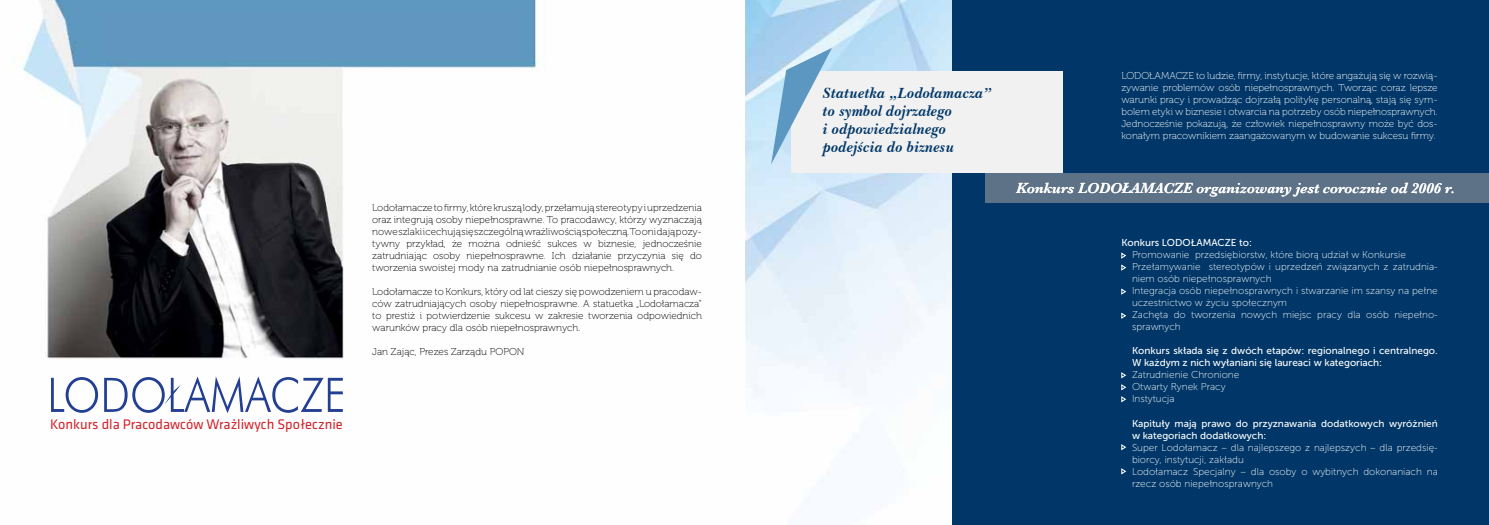
<style>
.page{position:relative;width:1489px;height:525px;background:#fff}
.page>*{position:absolute;margin:0;border:0;box-sizing:border-box;transform-origin:0 0}
.t1{font:italic 700 15px/18px "Baskerville BT";color:#003768}
.t2{font:italic 600 15px "Baskerville";color:#fff}
.t3{font:14.38px "Klavika";color:#d2232a}
.t4{font:10px/12px "Museo 100";color:#000;text-align:justify}
.t5{font:10px/12px "Museo Sans 100";color:#fff}
.t6{font:10px/12px "Museo 100";color:#fff;text-align:justify}
.t7{font:10px/12px "Museo Sans 500";color:#fff}
</style>
<div class="page">
<img style="left:22px;top:0;width:930px;height:504px">
<div style="left:952px;top:0;width:536px;height:524px;background:#003768"></div>
<div style="left:985px;top:173px;width:503px;height:30px;background:#5d7287"></div>
<div style="left:791px;top:71px;width:271px;height:102px;background:#f1f1f2"></div>
<svg style="left:771px;top:48px;width:61px;height:116px"></svg>
<svg style="left:1121px;top:252px;width:5px;height:19px"></svg>
<svg style="left:1121px;top:288px;width:5px;height:7px"></svg>
<svg style="left:1121px;top:312px;width:5px;height:7px"></svg>
<svg style="left:1121px;top:372px;width:5px;height:31px"></svg>
<svg style="left:1121px;top:444px;width:5px;height:6px"></svg>
<svg style="left:1121px;top:468px;width:5px;height:7px"></svg>
<svg style="left:51px;top:376px;width:292px;height:37px"></svg>
<h2 class="t3" style="left:50px;top:416px;width:294px">Konkurs dla Pracodawców Wrażliwych Społecznie</h2>
<p class="t4" style="left:372px;top:201px;width:331px">Lodołamacze to firmy, które kruszą lody, przełamują stereotypy i uprzedzenia oraz integrują osoby niepełnosprawne. To pracodawcy, którzy wyznaczają nowe szlaki i cechują się szczególną wrażliwością społeczną. To oni dają pozy&shy;tywny przykład, że można odnieść sukces w biznesie, jednocześnie zatrudniając osoby niepełnosprawne. Ich działanie przyczynia się do tworzenia swoistej mody na zatrudnianie osób niepełnosprawnych.</p>
<p class="t4" style="left:372px;top:285px;width:331px">Lodołamacze to Konkurs, który od lat cieszy się powodzeniem u pracodaw&shy;ców zatrudniających osoby niepełnosprawne. A statuetka „Lodołamacza” to prestiż i potwierdzenie sukcesu w zakresie tworzenia odpowiednich warunków pracy dla osób niepełnosprawnych.</p>
<p class="t4" style="left:372px;top:345px;width:154px">Jan Zając, Prezes Zarządu POPON</p>
<h1 class="t1" style="left:822px;top:83px;width:170px">Statuetka „Lodołamacza” to symbol dojrzałego<br>i odpowiedzialnego podejścia do biznesu</h1>
<p class="t6" style="left:1121px;top:70px;width:318px">LODOŁAMACZE to ludzie, firmy, instytucje, które angażują się w rozwią&shy;zywanie problemów osób niepełnosprawnych. Tworząc coraz lepsze warunki pracy i prowadząc dojrzałą politykę personalną, stają się sym&shy;bolem etyki w biznesie i otwarcia na potrzeby osób niepełnosprawnych.<br>Jednocześnie pokazują, że człowiek niepełnosprawny może być dos&shy;konałym pracownikiem zaangażowanym w budowanie sukcesu firmy.</p>
<h1 class="t2" style="left:1016px;top:179px;width:440px">Konkurs LODOŁAMACZE organizowany jest corocznie od 2006 r.</h1>
<p class="t7" style="left:1121px;top:237px;width:132px">Konkurs LODOŁAMACZE to:</p>
<p class="t5" style="left:1131px;top:249px;width:307px">Promowanie przedsiębiorstw, które biorą udział w Konkursie Przełamywanie stereotypów i uprzedzeń związanych z zatrudnia&shy;niem osób niepełnosprawnych<br>Integracja osób niepełnosprawnych i stwarzanie im szansy na pełne uczestnictwo w życiu społecznym<br>Zachęta do tworzenia nowych miejsc pracy dla osób niepełno&shy;sprawnych</p>
<p class="t7" style="left:1131px;top:345px;width:307px">Konkurs składa się z dwóch etapów: regionalnego i centralnego.<br>W każdym z nich wyłaniani się laureaci w kategoriach:</p>
<p class="t5" style="left:1131px;top:369px;width:109px">Zatrudnienie Chronione<br>Otwarty Rynek Pracy<br>Instytucja</p>
<p class="t7" style="left:1131px;top:417px;width:307px">Kapituły mają prawo do przyznawania dodatkowych wyróżnień w kategoriach dodatkowych:</p>
<p class="t5" style="left:1131px;top:441px;width:307px">Super Lodołamacz – dla najlepszego z najlepszych – dla przedsię&shy;biorcy, instytucji, zakładu<br>Lodołamacz Specjalny – dla osoby o wybitnych dokonaniach na rzecz osób niepełnosprawnych</p>
</div>
